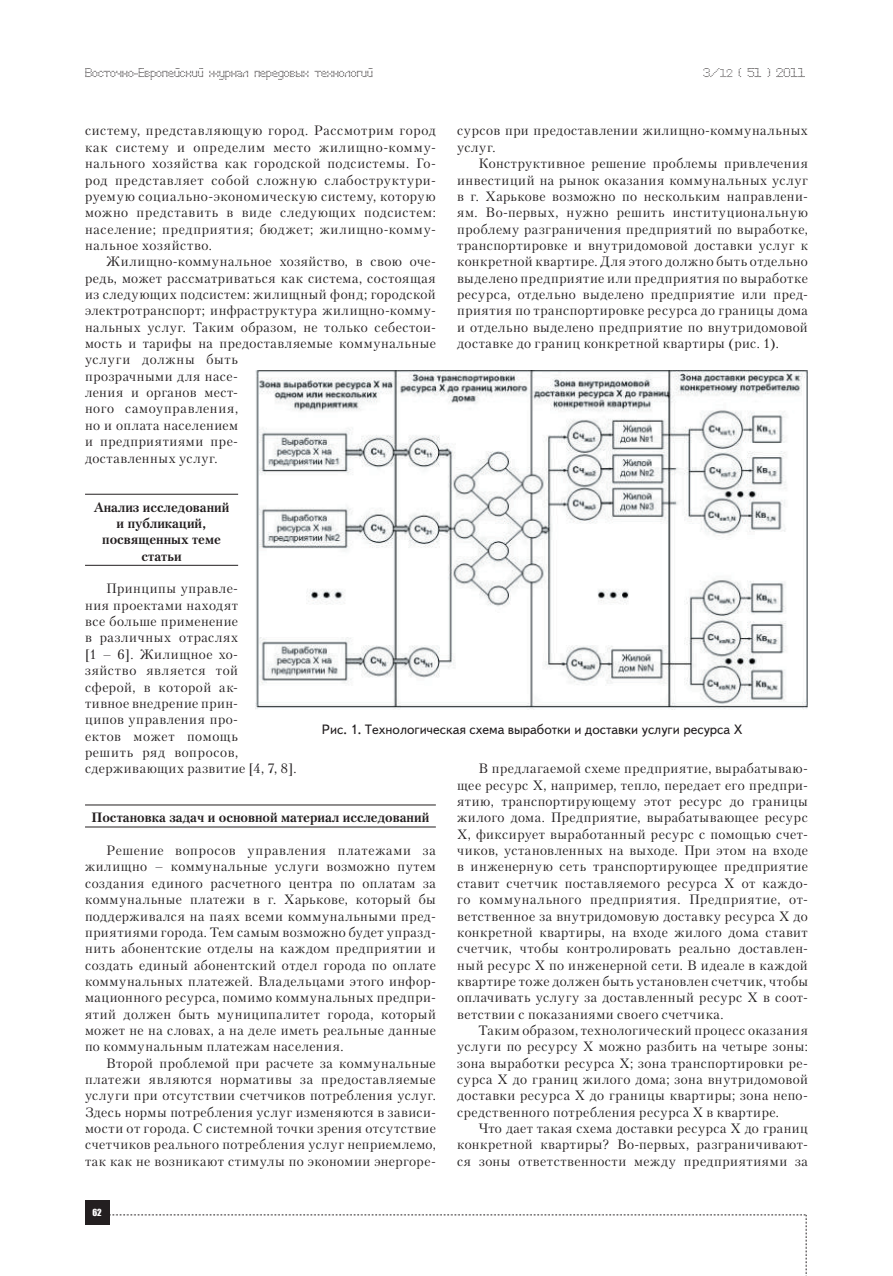
<style>
.page{position:relative;width:893px;height:1276px;background:#fff}
.page>*{position:absolute;margin:0;border:0;box-sizing:border-box;transform-origin:0 0}
.t1{font:13.5px/16.4px "Petersburg C";letter-spacing:.04em;color:#231f20;text-align:justify}
.t2{font:700 13.5px/16.4px "Petersburg C";color:#231f20;text-align:center}
.t3{font:13.5px "Text Book C";color:#231f20}
.t4{font:12px "Perfo";letter-spacing:.015em;color:#231f20}
.t5{font:9px "Impact";color:#fff}
.s1{font-size:10.5px}
</style>
<div class="page">
<div style="left:85px;top:1200px;width:24px;height:25px;background:#231f20"></div>
<svg style="left:109px;top:1214px;width:698px;height:62px"></svg>
<hr style="left:85px;top:494px;width:153px;height:1px;background:#231f20">
<hr style="left:85px;top:565px;width:153px;height:1px;background:#231f20">
<hr style="left:85px;top:804px;width:351px;height:1px;background:#231f20">
<hr style="left:85px;top:826px;width:351px;height:1px;background:#231f20">
<img style="left:255px;top:371px;width:553px;height:339px">
<p class="t4" style="left:85px;top:65px;width:289px">Восточно-Европейский журнал передовых технологий</p>
<p class="t4" style="left:703px;top:65px;width:104px">3/<span class="s1">12</span> ( 51 ) 2011</p>
<p class="t1" style="left:85px;top:122px;width:352px">систему, представляющую город. Рассмотрим город как систему и определим место жилищно-комму&shy;нального хозяйства как городской подсистемы. Го&shy;род представляет собой сложную слабоструктури&shy;руемую социально-экономическую систему, которую можно представить в виде следующих подсистем: население; предприятия; бюджет; жилищно-комму&shy;нальное хозяйство.</p>
<p class="t1" style="left:85px;top:253px;width:352px;text-align:left;text-indent:21px">Жилищно-коммунальное хозяйство, в свою оче&shy;редь, может рассматриваться как система, состоящая из следующих подсистем: жилищный фонд; городской электротранспорт; инфраструктура жилищно-комму&shy;нальных услуг. Таким образом, не только себестои&shy;мость и тарифы на предоставляемые коммунальные услуги должны быть<br>прозрачными для насе-<br>ления и органов мест-<br>ного самоуправления,<br>но и оплата населением<br>и предприятиями пре-<br>доставленных услуг.</p>
<p class="t2" style="left:94px;top:498px;width:137px">Анализ исследований и публикаций, посвященных теме статьи</p>
<p class="t1" style="left:85px;top:580px;width:213px;text-align:left;text-indent:21px">Принципы управле-<br>ния проектами находят<br>все больше применение<br>в различных отраслях<br>[1 – 6]. Жилищное хо-<br>зяйство является той<br>сферой, в которой ак-<br>тивное внедрение прин-<br>ципов управления про-<br>ектов может помощь<br>решить ряд вопросов, сдерживающих развитие [4, 7, 8].</p>
<p class="t2" style="left:92px;top:809px;width:339px">Постановка задач и основной материал исследований</p>
<p class="t1" style="left:85px;top:842px;width:352px;text-indent:21px">Решение вопросов управления платежами за жилищно – коммунальные услуги возможно путем создания единого расчетного центра по оплатам за коммунальные платежи в г. Харькове, который бы поддерживался на паях всеми коммунальными пред&shy;приятиями города. Тем самым возможно будет упразд&shy;нить абонентские отделы на каждом предприятии и создать единый абонентский отдел города по оплате коммунальных платежей. Владельцами этого инфор&shy;мационного ресурса, помимо коммунальных предпри&shy;ятий должен быть муниципалитет города, который может не на словах, а на деле иметь реальные данные по коммунальным платежам населения.</p>
<p class="t1" style="left:85px;top:1054px;width:352px;text-indent:21px">Второй проблемой при расчете за коммунальные платежи являются нормативы за предоставляемые услуги при отсутствии счетчиков потребления услуг.<br>Здесь нормы потребления услуг изменяются в зависи&shy;мости от города. С системной точки зрения отсутствие счетчиков реального потребления услуг неприемлемо, так как не возникают стимулы по экономии энергоре-</p>
<p class="t1" style="left:457px;top:122px;width:352px">сурсов при предоставлении жилищно-коммунальных услуг.</p>
<p class="t1" style="left:457px;top:155px;width:352px;text-indent:21px">Конструктивное решение проблемы привлечения инвестиций на рынок оказания коммунальных услуг в г. Харькове возможно по нескольким направлени&shy;ям. Во-первых, нужно решить институциональную проблему разграничения предприятий по выработке, транспортировке и внутридомовой доставки услуг к конкретной квартире. Для этого должно быть отдельно выделено предприятие или предприятия по выработке ресурса, отдельно выделено предприятие или пред&shy;приятия по транспортировке ресурса до границы дома и отдельно выделено предприятие по внутридомовой доставке до границ конкретной квартиры (рис. 1).</p>
<p class="t3" style="left:322px;top:722px;width:422px">Рис. 1. Технологическая схема выработки и доставки услуги ресурса Х</p>
<p class="t1" style="left:457px;top:760px;width:352px;text-indent:21px">В предлагаемой схеме предприятие, вырабатываю&shy;щее ресурс Х, например, тепло, передает его предпри&shy;ятию, транспортирующему этот ресурс до границы жилого дома. Предприятие, вырабатывающее ресурс Х, фиксирует выработанный ресурс с помощью счет&shy;чиков, установленных на выходе. При этом на входе в инженерную сеть транспортирующее предприятие ставит счетчик поставляемого ресурса Х от каждо&shy;го коммунального предприятия. Предприятие, от&shy;ветственное за внутридомовую доставку ресурса Х до конкретной квартиры, на входе жилого дома ставит счетчик, чтобы контролировать реально доставлен&shy;ный ресурс Х по инженерной сети. В идеале в каждой квартире тоже должен быть установлен счетчик, чтобы оплачивать услугу за доставленный ресурс Х в соот&shy;ветствии с показаниями своего счетчика.</p>
<p class="t1" style="left:457px;top:1022px;width:352px;text-indent:21px">Таким образом, технологический процесс оказания услуги по ресурсу Х можно разбить на четыре зоны: зона выработки ресурса Х; зона транспортировки ре&shy;сурса Х до границ жилого дома; зона внутридомовой доставки ресурса Х до границы квартиры; зона непо&shy;средственного потребления ресурса Х в квартире.</p>
<p class="t1" style="left:457px;top:1120px;width:352px;text-indent:21px">Что дает такая схема доставки ресурса Х до границ конкретной квартиры? Во-первых, разграничивают&shy;ся зоны ответственности между предприятиями за</p>
<p class="t5" style="left:93px;top:1205px;width:11px">62</p>
</div>
